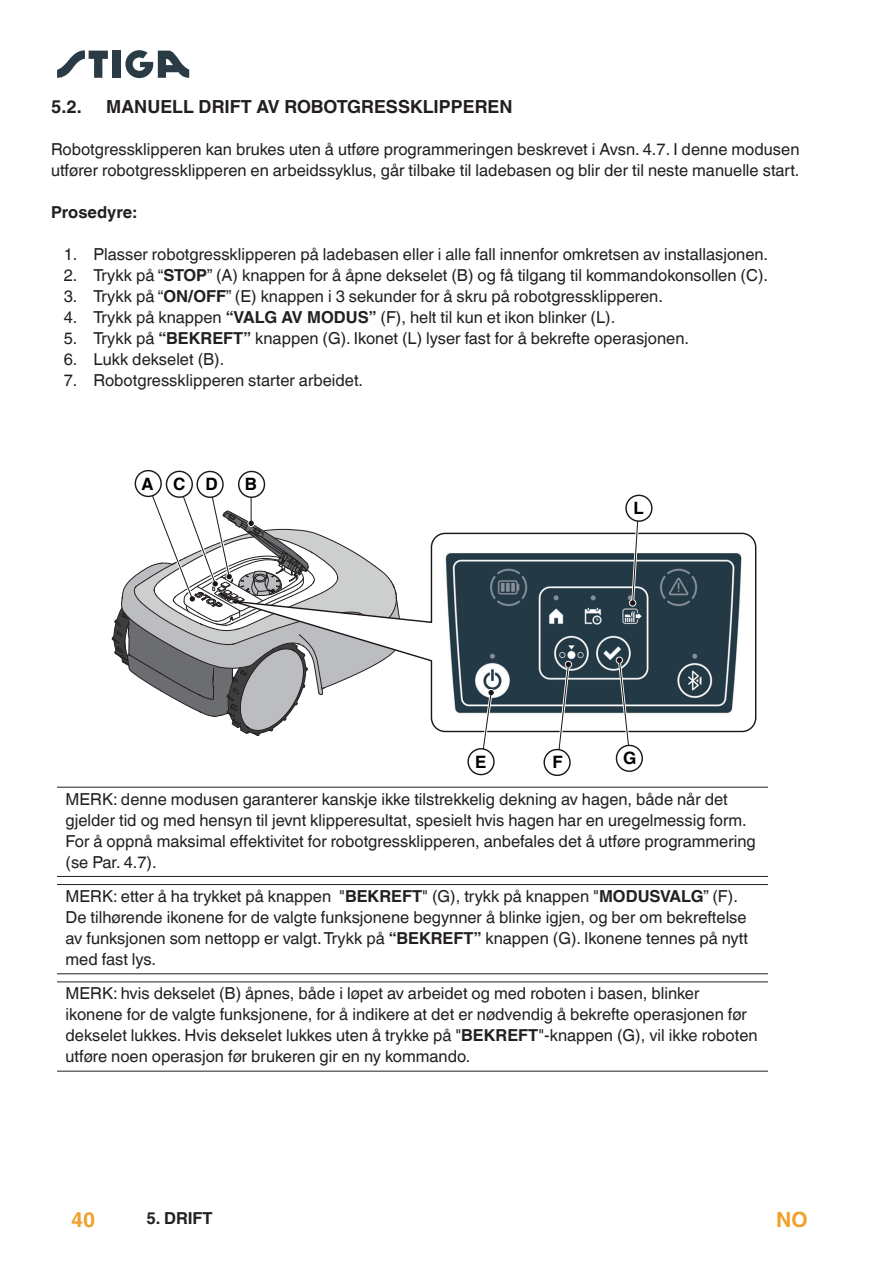
<style>
.page{position:relative;width:893px;height:1263px;background:#fff}
.page>*{position:absolute;margin:0;border:0;box-sizing:border-box;transform-origin:0 0}
.t1{font:700 21px "Helvetica World";color:#efa12d}
.t2{font:700 18px "Helvetica World";color:#231f20}
.t3{font:700 17.1px "Helvetica World";color:#000001}
.t4{font:16.5px/21px "Helvetica World";color:#231f20}
.t5{font:700 16.5px "Helvetica World";color:#231f20}
.s1{font-weight:700}
</style>
<div class="page">
<div style="left:113px;top:51px;width:8px;height:27px;background:#2a3b45"></div>
<svg style="left:57px;top:50px;width:51px;height:28px"></svg>
<svg style="left:125px;top:50px;width:64px;height:28px"></svg>
<hr style="left:57px;top:787px;width:711px;height:1px;background:#231f20">
<hr style="left:57px;top:876px;width:711px;height:1px;background:#231f20">
<hr style="left:57px;top:884px;width:711px;height:1px;background:#231f20">
<hr style="left:57px;top:973px;width:711px;height:1px;background:#231f20">
<hr style="left:57px;top:981px;width:711px;height:1px;background:#231f20">
<hr style="left:57px;top:1071px;width:711px;height:1px;background:#231f20">
<svg style="left:402px;top:532px;width:355px;height:201px"></svg>
<img style="left:441px;top:549px;width:304px;height:171px">
<svg style="left:239px;top:471px;width:25px;height:26px"></svg>
<div style="left:238px;top:471px;width:27px;height:27px;border:1px solid #1d1517;border-radius:50%"></div>
<svg style="left:197px;top:471px;width:26px;height:26px"></svg>
<div style="left:196px;top:471px;width:28px;height:27px;border:1px solid #1d1517;border-radius:50%"></div>
<svg style="left:166px;top:471px;width:26px;height:26px"></svg>
<div style="left:166px;top:471px;width:27px;height:27px;border:1px solid #1d1517;border-radius:50%"></div>
<svg style="left:112px;top:480px;width:290px;height:256px"></svg>
<div style="left:135px;top:471px;width:26px;height:25px;background:#fff;border-radius:50%"></div>
<div style="left:135px;top:470px;width:27px;height:27px;border:1px solid #1d1517;border-radius:50%"></div>
<svg style="left:629px;top:517px;width:12px;height:90px"></svg>
<div style="left:626px;top:495px;width:26px;height:26px;background:#fff;border-radius:50%"></div>
<div style="left:625px;top:495px;width:27px;height:27px;border:1px solid #1d1517;border-radius:50%"></div>
<svg style="left:615px;top:656px;width:29px;height:116px"></svg>
<svg style="left:542px;top:661px;width:30px;height:115px"></svg>
<svg style="left:466px;top:689px;width:29px;height:87px"></svg>
<p class="t2" style="left:51px;top:96px;width:32px">5.2.</p>
<p class="t2" style="left:106px;top:96px;width:408px">MANUELL DRIFT AV ROBOTGRESSKLIPPEREN</p>
<p class="t4" style="left:51px;top:139px;width:750px">Robotgressklipperen kan brukes uten å utføre programmeringen beskrevet i Avsn. 4.7. I denne modusen utfører robotgressklipperen en arbeidssyklus, går tilbake til ladebasen og blir der til neste manuelle start.</p>
<p class="t5" style="left:51px;top:203px;width:87px">Prosedyre:</p>
<p class="t4" style="left:64px;top:244px;width:706px">1. Plasser robotgressklipperen på ladebasen eller i alle fall innenfor omkretsen av installasjonen.</p>
<p class="t4" style="left:64px;top:265px;width:706px">2. Trykk på “<span class="s1">STOP</span>” (A) knappen for å åpne dekselet (B) og få tilgang til kommandokonsollen (C).</p>
<p class="t4" style="left:64px;top:286px;width:601px">3. Trykk på “<span class="s1">ON/OFF</span>” (E) knappen i 3 sekunder for å skru på robotgressklipperen.</p>
<p class="t4" style="left:64px;top:307px;width:553px">4. Trykk på knappen <span class="s1">“VALG AV MODUS”</span> (F), helt til kun et ikon blinker (L).</p>
<p class="t4" style="left:64px;top:328px;width:627px">5. Trykk på <span class="s1">“BEKREFT”</span> knappen (G). Ikonet (L) lyser fast for å bekrefte operasjonen.</p>
<p class="t4" style="left:64px;top:349px;width:162px">6. Lukk dekselet (B).</p>
<p class="t4" style="left:64px;top:370px;width:301px">7. Robotgressklipperen starter arbeidet.</p>
<p class="t3" style="left:142px;top:474px;width:45px">A C</p>
<p class="t3" style="left:245px;top:474px;width:14px">B</p>
<p class="t3" style="left:205px;top:474px;width:14px">D</p>
<p class="t3" style="left:633px;top:498px;width:12px">L</p>
<p class="t3" style="left:475px;top:752px;width:13px">E</p>
<p class="t3" style="left:552px;top:752px;width:12px">F</p>
<p class="t3" style="left:623px;top:748px;width:15px">G</p>
<p class="t4" style="left:66px;top:788px;width:692px">MERK: denne modusen garanterer kanskje ikke tilstrekkelig dekning av hagen, både når det gjelder tid og med hensyn til jevnt klipperesultat, spesielt hvis hagen har en uregelmessig form.<br>For å oppnå maksimal effektivitet for robotgressklipperen, anbefales det å utføre programmering (se Par. 4.7).</p>
<p class="t4" style="left:66px;top:886px;width:684px">MERK: etter å ha trykket på knappen "<span class="s1">BEKREFT</span>" (G), trykk på knappen "<span class="s1">MODUSVALG</span>” (F).<br>De tilhørende ikonene for de valgte funksjonene begynner å blinke igjen, og ber om bekreftelse av funksjonen som nettopp er valgt. Trykk på <span class="s1">“BEKREFT”</span> knappen (G). Ikonene tennes på nytt med fast lys.</p>
<p class="t4" style="left:66px;top:983px;width:694px">MERK: hvis dekselet (B) åpnes, både i løpet av arbeidet og med roboten i basen, blinker ikonene for de valgte funksjonene, for å indikere at det er nødvendig å bekrefte operasjonen før dekselet lukkes. Hvis dekselet lukkes uten å trykke på "<span class="s1">BEKREFT</span>"-knappen (G), vil ikke roboten utføre noen operasjon før brukeren gir en ny kommando.</p>
<p class="t1" style="left:71px;top:1208px;width:26px">40</p>
<p class="t5" style="left:146px;top:1209px;width:68px">5. DRIFT</p>
<p class="t1" style="left:776px;top:1208px;width:33px">NO</p>
</div>
